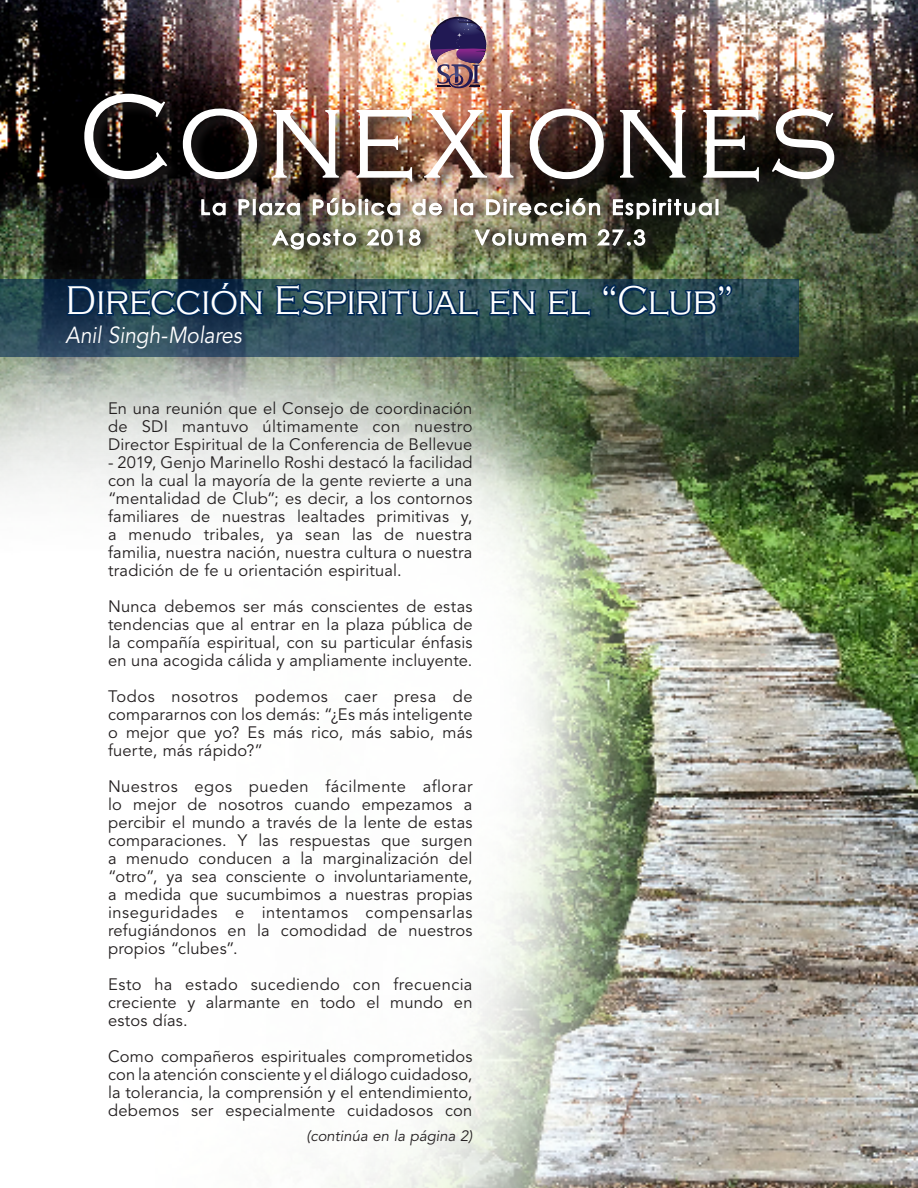
<style>
.page{position:relative;width:918px;height:1188px;background:#fff}
.page>*{position:absolute;margin:0;border:0;box-sizing:border-box;transform-origin:0 0}
.Connections{font:300 123.75px "Copperplate Gothic";letter-spacing:.04em;color:#fff;scale:.91 1}
.Body{font:300 41.25px "Copperplate Gothic";letter-spacing:-.01em;color:#fff;scale:.91 1}
.Body-2{font:italic 23.1px "Avenir LT Std";letter-spacing:-.005em;color:#fff;scale:.91 1}
.Body-3{font:16.5px/18px "Avenir LT Std";letter-spacing:.01em;color:#231f20;text-align:justify}
.t1{font:italic 15px "Avenir LT Std";color:#231f20}
</style>
<div class="page">
<img style="left:0;top:0;width:918px;height:1188px">
<div style="left:83px;top:92px;width:765px;height:103px;background:#231f20;opacity:.75"></div>
<div style="left:199px;top:191px;width:533px;height:36px;background:#231f20;opacity:.87"></div>
<svg style="left:201px;top:199px;width:25px;height:17px"></svg>
<svg style="left:238px;top:198px;width:13px;height:18px"></svg>
<div style="left:253px;top:199px;width:3px;height:16px;border:2px solid #fff"></div>
<svg style="left:258px;top:202px;width:43px;height:14px"></svg>
<svg style="left:312px;top:197px;width:44px;height:20px"></svg>
<div style="left:359px;top:199px;width:3px;height:16px;border:2px solid #fff"></div>
<svg style="left:364px;top:197px;width:37px;height:19px"></svg>
<svg style="left:412px;top:198px;width:31px;height:18px"></svg>
<div style="left:454px;top:199px;width:3px;height:16px;border:2px solid #fff"></div>
<svg style="left:459px;top:202px;width:15px;height:14px"></svg>
<svg style="left:485px;top:197px;width:116px;height:19px"></svg>
<svg style="left:612px;top:197px;width:101px;height:23px"></svg>
<div style="left:716px;top:199px;width:3px;height:16px;border:2px solid #fff"></div>
<img style="left:430px;top:17px;width:56px;height:71px">
<div style="left:272px;top:222px;width:387px;height:35px;background:#231f20;opacity:.87"></div>
<div style="left:269px;top:225px;width:389px;height:36px;background:#231f20;opacity:.8"></div>
<svg style="left:271px;top:228px;width:86px;height:23px"></svg>
<svg style="left:364px;top:228px;width:58px;height:19px"></svg>
<svg style="left:473px;top:229px;width:33px;height:18px"></svg>
<div style="left:509px;top:229px;width:3px;height:16px;border:2px solid #fff"></div>
<svg style="left:514px;top:232px;width:73px;height:15px"></svg>
<svg style="left:595px;top:228px;width:51px;height:19px"></svg>
<svg style="left:0;top:279px;width:799px;height:78px;background:#2a4a57"></svg>
<svg style="left:65px;top:270px;width:200px;height:49px;background:#153246"></svg>
<svg style="left:274px;top:282px;width:207px;height:37px;background:#20435a"></svg>
<svg style="left:487px;top:287px;width:51px;height:32px;background:#1b4159"></svg>
<svg style="left:546px;top:287px;width:47px;height:32px;background:#1c4257"></svg>
<svg style="left:600px;top:282px;width:134px;height:37px;background:#1a3e52"></svg>
<p class="Connections" style="left:78px;top:70px;width:837px">Conexiones</p>
<p class="Body" style="left:66px;top:278px;width:736px">Dirección Espiritual en el “Club”</p>
<p class="Body-2" style="left:65px;top:322px;width:195px">Anil Singh-Molares</p>
<p class="Body-3" style="left:108px;top:400px;width:366px">En una reunión que el Consejo de coordinación de SDI mantuvo últimamente con nuestro Director Espiritual de la Conferencia de Bellevue</p>
<p class="Body-3" style="left:108px;top:454px;width:366px">- 2019, Genjo Marinello Roshi destacó la facilidad con la cual la mayoría de la gente revierte a una “mentalidad de Club”; es decir, a los contornos familiares de nuestras lealtades primitivas y, a menudo tribales, ya sean las de nuestra familia, nuestra nación, nuestra cultura o nuestra tradición de fe u orientación espiritual.</p>
<p class="Body-3" style="left:108px;top:598px;width:366px">Nunca debemos ser más conscientes de estas tendencias que al entrar en la plaza pública de la compañía espiritual, con su particular énfasis en una acogida cálida y ampliamente incluyente.</p>
<p class="Body-3" style="left:108px;top:688px;width:366px">Todos nosotros podemos caer presa de compararnos con los demás: “¿Es más inteligente o mejor que yo? Es más rico, más sabio, más fuerte, más rápido?”</p>
<p class="Body-3" style="left:108px;top:778px;width:366px">Nuestros egos pueden fácilmente aflorar lo mejor de nosotros cuando empezamos a percibir el mundo a través de la lente de estas comparaciones. Y las respuestas que surgen a menudo conducen a la marginalización del “otro”, ya sea consciente o involuntariamente, a medida que sucumbimos a nuestras propias inseguridades e intentamos compensarlas refugiándonos en la comodidad de nuestros propios “clubes”.</p>
<p class="Body-3" style="left:108px;top:976px;width:366px">Esto ha estado sucediendo con frecuencia creciente y alarmante en todo el mundo en estos días.</p>
<p class="Body-3" style="left:108px;top:1048px;width:366px">Como compañeros espirituales comprometidos con la atención consciente y el diálogo cuidadoso, la tolerancia, la comprensión y el entendimiento, debemos ser especialmente cuidadosos con</p>
<p class="t1" style="left:307px;top:1127px;width:167px">(continúa en la página 2)</p>
</div>
